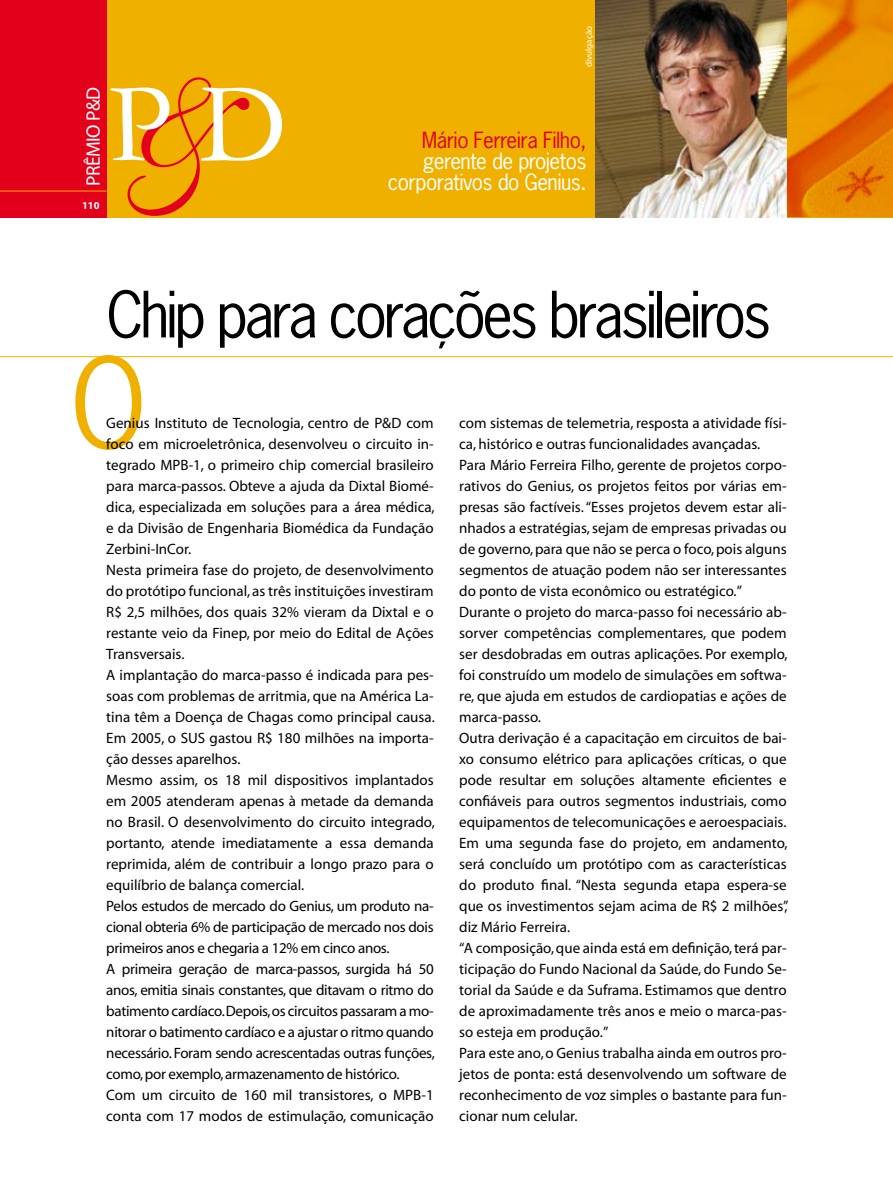
<style>
.page{position:relative;width:893px;height:1191px;background:#fff}
.page>*{position:absolute;margin:0;border:0;box-sizing:border-box;transform-origin:0 0}
.t1{font:117px "News Gothic";color:#f0b000}
.t2{font:60px "News Gothic";letter-spacing:-.06em;color:#000}
.t3{font:21px/21px "News Gothic";letter-spacing:-.025em;color:#fff;text-align:right}
.t4{font:21px "News Gothic";letter-spacing:-.025em;color:#e2001a}
.t5{font:19.5px "Myriad";letter-spacing:-.03em;color:#fff}
.t6{font:15px/21px "Myriad";color:#000}
.t7{font:700 10.5px "Myriad";color:#fff}
.t8{font:9px "Myriad";color:#fff}
</style>
<div class="page">
<div style="left:98px;top:0;width:600px;height:217px;background:#f0b000"></div>
<div style="left:0;top:0;width:106px;height:217px;background:#e2001a"></div>
<hr style="left:0;top:191px;width:106px;height:1px;background:#f0b000">
<svg style="left:111px;top:77px;width:171px;height:139px"></svg>
<hr style="left:0;top:356px;width:893px;height:1px;background:#f0b000">
<img style="left:787px;top:0;width:105px;height:217px">
<hr style="left:892px;top:0;width:1px;height:217px;background:#f0b000">
<img style="left:595px;top:0;width:192px;height:217px">
<h3 class="t5" style="left:83px;top:185px;width:100px;rotate:-90deg">PRÊMIO P&amp;D</h3>
<p class="t7" style="left:82px;top:200px;width:19px">110</p>
<p class="t8" style="left:584px;top:67px;width:43px;rotate:-90deg">divulgação</p>
<h3 class="t4" style="left:422px;top:126px;width:166px">Mário Ferreira Filho,</h3>
<h3 class="t3" style="left:388px;top:150px;width:200px">gerente de projetos corporativos do Genius.</h3>
<h2 class="t2" style="left:106px;top:276px;width:666px">Chip para corações brasileiros</h2>
<h1 class="t1" style="left:70px;top:328px;width:78px">O</h1>
<p class="t6" style="left:106px;top:413px;width:330px">Genius Instituto de Tecnologia, centro de P&amp;D com foco em microeletrônica, desenvolveu o circuito in&shy;tegrado MPB-1, o primeiro chip comercial brasileiro para marca-passos. Obteve a ajuda da Dixtal Biomé&shy;dica, especializada em soluções para a área médica, e da Divisão de Engenharia Biomédica da Fundação Zerbini-InCor.<br>Nesta primeira fase do projeto, de desenvolvimento do protótipo funcional, as três instituições investiram R$ 2,5 milhões, dos quais 32% vieram da Dixtal e o restante veio da Finep, por meio do Edital de Ações Transversais.<br>A implantação do marca-passo é indicada para pes&shy;soas com problemas de arritmia, que na América La&shy;tina têm a Doença de Chagas como principal causa.<br>Em 2005, o SUS</p>
<p class="t6" style="left:106px;top:728px;width:330px;text-indent:103px">gastou R$ 180 milhões na importa&shy;ção desses aparelhos.<br>Mesmo assim, os 18 mil dispositivos implantados em 2005 atenderam apenas à metade da demanda no Brasil. O desenvolvimento do circuito integrado, portanto, atende imediatamente a essa demanda reprimida, além de contribuir a longo prazo para o equilíbrio de balança comercial.<br>Pelos estudos de mercado do Genius, um produto na&shy;cional obteria 6% de participação de mercado nos dois primeiros anos e chegaria a 12% em cinco anos.<br>A primeira geração de marca-passos, surgida há 50 anos, emitia sinais constantes, que ditavam o ritmo do batimento cardíaco. Depois, os circuitos passaram a mo&shy;nitorar o batimento cardíaco e a ajustar o ritmo quando necessário. Foram sendo acrescentadas outras funções, como, por exemplo, armazenamento de histórico.<br>Com um circuito de 160 mil transistores, o MPB-1 conta com 17 modos de estimulação, comunicação</p>
<p class="t6" style="left:459px;top:413px;width:331px">com sistemas de telemetria, resposta a atividade físi&shy;ca, histórico e outras funcionalidades avançadas.<br>Para Mário Ferreira Filho, gerente de projetos corpo&shy;rativos do Genius, os projetos feitos por várias em&shy;presas são factíveis. “Esses projetos devem estar ali&shy;nhados a estratégias, sejam de empresas privadas ou de governo, para que não se perca o foco, pois alguns segmentos de atuação podem não ser interessantes do ponto de vista econômico ou estratégico.” Durante o projeto do marca-passo foi necessário ab&shy;sorver competências complementares, que podem ser desdobradas em outras aplicações. Por exemplo, foi construído um modelo de simulações em softwa&shy;re, que ajuda em estudos de cardiopatias e ações de marca-passo.<br>Outra derivação é a capacitação em circuitos de bai&shy;xo consumo elétrico para aplicações críticas, o que pode resultar em soluções altamente eficientes e confiáveis para outros segmentos industriais, como equipamentos de telecomunicações e aeroespaciais.<br>Em uma segunda fase do projeto, em andamento, será concluído um protótipo com as características do produto final. “Nesta segunda etapa espera-se que os investimentos sejam acima de R$ 2 milhões”, diz Mário Ferreira.<br>“A composição, que ainda está em definição, terá par&shy;ticipação do Fundo Nacional da Saúde, do Fundo Se&shy;torial da Saúde e da Suframa. Estimamos que dentro de aproximadamente três anos e meio o marca-pas&shy;so esteja em produção.”<br>Para este ano, o Genius trabalha ainda em outros pro&shy;jetos de ponta: está desenvolvendo um software de reconhecimento de voz simples o bastante para fun&shy;cionar num celular.</p>
</div>
